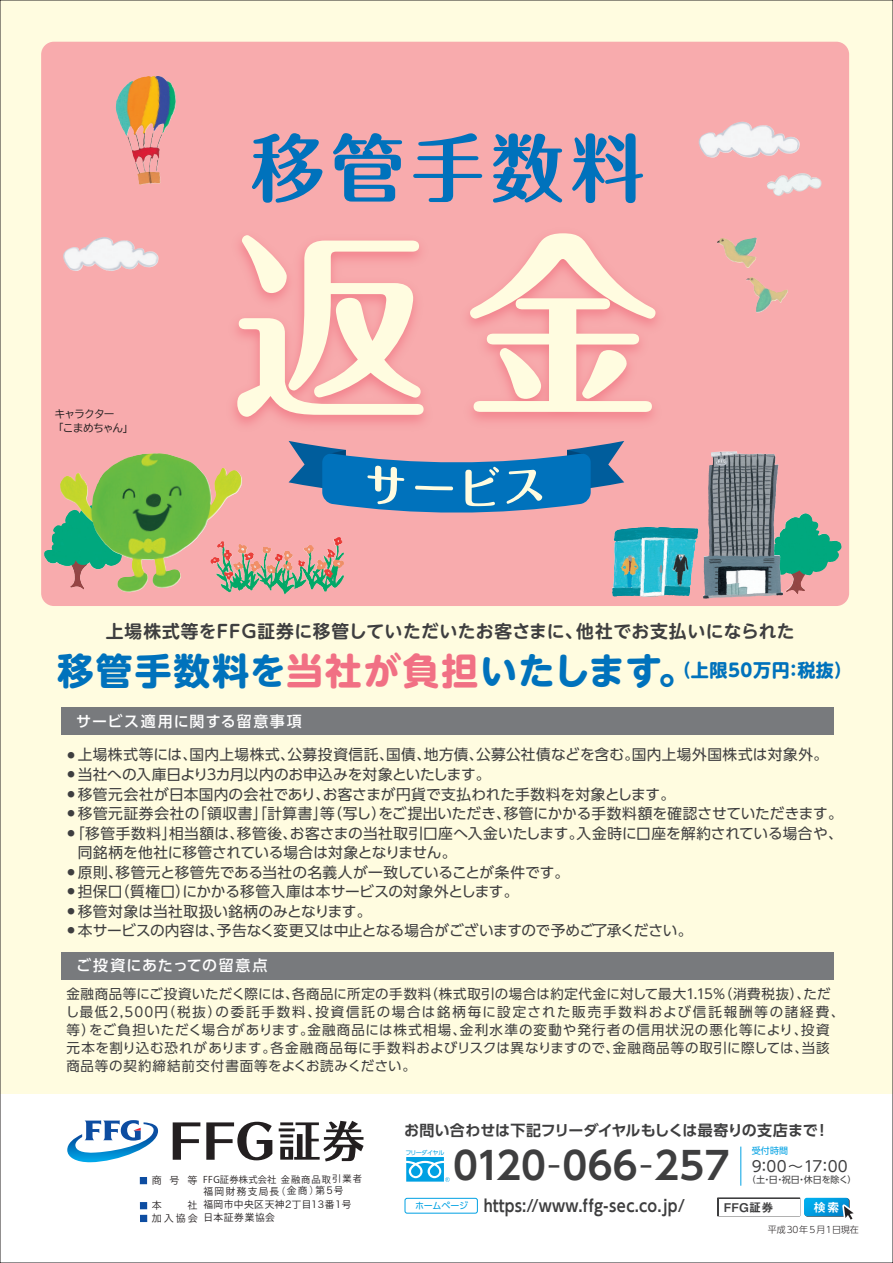
<style>
.page{position:relative;width:893px;height:1263px;background:#fff}
.page>*{position:absolute;margin:0;border:0;box-sizing:border-box;transform-origin:0 0}
.t1{font:700 197.55px "Maru Fo Pro";color:#fffce0}
.t2{font:700 74.1px "Maru Fo Pro";letter-spacing:.08em;color:#0072bc}
.t3{font:700 37.8px "UD Shin Go Pr 6 De";letter-spacing:.01em;color:#3e3e3f}
.t4{font:700 36.75px "UD Shin M Go Pro";letter-spacing:.055em;color:#0072bc}
.t5{font:700 17.7px "UD Shin M Go Pro De";letter-spacing:.03em;color:#3e3e3f}
.t6{font:700 16.2px "UD Shin Go Pr 6 De";letter-spacing:.01em;color:#3e3e3f;scale:.9 1}
.t7{font:700 15px "UD Shin Go Pro De";letter-spacing:-.005em;color:#3e3e3f}
.t8{font:500 15px "UD Shin Go Pro";letter-spacing:.075em;color:#fff}
.t9{font:15px "UD Shin Go Pr 6";color:#3e3e3f}
.t10{font:14.7px/19.5px "UD Shin Go Pro";letter-spacing:.005em;color:#3e3e3f}
.t11{font:14.7px "UD Shin Go Pro";letter-spacing:-.02em;color:#3e3e3f}
.t12{font:13.5px/18px "UD Shin Go Pro";letter-spacing:.065em;color:#3e3e3f}
.t13{font:12.45px "Midashi Go Pr 5 MB31";color:#fff}
.t14{font:12px "Midashi Go Pr 5 MB31";letter-spacing:.01em;color:#3e3e3f}
.t15{font:10.8px/13.8px "TBUD Go Std";letter-spacing:-.085em;color:#231f20}
.t16{font:10.05px/12.9px "Hira Kaku Pro W3";color:#231f20;text-align:right}
.t17{font:9.75px/13.2px "Koz Go Pro";letter-spacing:.06em;color:#231f20}
.t18{font:9.3px "Koz Go Pro";letter-spacing:.025em;color:#231f20}
.t19{font:9px "UD Shin Go Pr 6";letter-spacing:-.005em;color:#3e3e3f}
.t20{font:300 9px "UD Shin Go Pr 6";letter-spacing:.035em;color:#231f20}
.t21{font:9px "UD Shin Go Pr 6";color:#00a1e3}
.t22{font:6px "UD Shin Go Pr 6";letter-spacing:-.07em;color:#00a1e3}
.s1{color:#f17084}
.s2{font-family:"Hira Kaku Pro W3"}
.s3{font-family:"UD Shin Go Pr 6";font-weight:400;font-size:9px;color:#00a1e3}
</style>
<div class="page">
<div style="left:0;top:0;width:893px;height:1093px;background:#fffce0"></div>
<svg style="left:41px;top:42px;width:808px;height:564px;background:#efa7a7"></svg>
<svg style="left:406px;top:1157px;width:44px;height:25px"></svg>
<div style="left:717px;top:1197px;width:83px;height:19px;border:1px solid #3e3e3f"></div>
<div style="left:719px;top:1199px;width:81px;height:17px;background:#fff"></div>
<svg style="left:804px;top:1198px;width:50px;height:22px"></svg>
<div style="left:405px;top:1198px;width:73px;height:15px;border:1px solid #00a1e3;border-radius:2px"></div>
<hr style="left:740px;top:1146px;width:1px;height:40px;background:#00a1e3">
<div style="left:62px;top:952px;width:772px;height:27px;background:#787a7d"></div>
<div style="left:62px;top:708px;width:772px;height:27px;background:#787a7d"></div>
<img style="left:767px;top:173px;width:54px;height:23px">
<img style="left:699px;top:122px;width:43px;height:36px">
<img style="left:63px;top:237px;width:41px;height:34px">
<img style="left:44px;top:509px;width:78px;height:80px">
<img style="left:60px;top:453px;width:99px;height:56px">
<img style="left:116px;top:76px;width:38px;height:75px">
<img style="left:612px;top:527px;width:35px;height:69px">
<img style="left:763px;top:513px;width:50px;height:81px">
<img style="left:709px;top:451px;width:24px;height:29px">
<img style="left:717px;top:238px;width:40px;height:52px">
<img style="left:331px;top:537px;width:7px;height:33px">
<svg style="left:289px;top:441px;width:335px;height:72px;background:#638ab5"></svg>
<div style="left:140px;top:1177px;width:7px;height:7px;background:#0d4da1"></div>
<div style="left:140px;top:1202px;width:7px;height:7px;background:#0d4da1"></div>
<div style="left:140px;top:1215px;width:7px;height:7px;background:#0d4da1"></div>
<svg style="left:67px;top:1120px;width:91px;height:42px"></svg>
<svg style="left:279px;top:1121px;width:85px;height:40px"></svg>
<svg style="left:173px;top:1122px;width:27px;height:38px"></svg>
<svg style="left:206px;top:1122px;width:66px;height:38px"></svg>
<p class="t15" style="left:53px;top:407px;width:82px">キャラクター<br>「こまめちゃん」</p>
<h2 class="t2" style="left:251px;top:109px;width:395px">移管手数料</h2>
<h1 class="t1" style="left:233px;top:169px;width:430px">返金</h1>
<p class="t5" style="left:106px;top:617px;width:690px">上場株式等をFFG証券に移管していただいたお客さまに、他社でお支払いになられた</p>
<h3 class="t4" style="left:57px;top:640px;width:796px">移管手数料を<span class="s1">当社が負担</span>いたします。<sup>（上限50万円：税抜）</sup></h3>
<p class="t8" style="left:76px;top:709px;width:227px">サービス適用に関する留意事項</p>
<p class="t10" style="left:67px;top:745px;width:762px"><sup>●</sup> 上場株式等には、国内上場株式、公募投資信託、国債、地方債、公募公社債などを含む。国内上場外国株式は対象外。</p>
<p class="t11" style="left:67px;top:762px;width:425px"><sup>●</sup> 当社への入庫日より3カ月以内のお申込みを対象といたします。</p>
<p class="t10" style="left:67px;top:784px;width:609px"><sup>●</sup> 移管元会社が日本国内の会社であり、お客さまが円貨で支払われた手数料を対象とします。</p>
<p class="t10" style="left:67px;top:803px;width:777px"><sup>●</sup> 移管元証券会社の「領収書」「計算書」等（写し）をご提出いただき、移管にかかる手数料額を確認させていただきます。</p>
<p class="t10" style="left:78px;top:823px;width:766px;text-indent:-10px"><sup>●</sup> 「移管手数料」相当額は、移管後、お客さまの当社取引口座へ入金いたします。入金時に口座を解約されている場合や、同銘柄を他社に移管されている場合は対象となりません。</p>
<p class="t10" style="left:67px;top:862px;width:503px"><sup>●</sup> 原則、移管元と移管先である当社の名義人が一致していることが条件です。</p>
<p class="t10" style="left:67px;top:881px;width:453px"><sup>●</sup> 担保口（質権口）にかかる移管入庫は本サービスの対象外とします。</p>
<p class="t10" style="left:67px;top:901px;width:306px"><sup>●</sup> 移管対象は当社取扱い銘柄のみとなります。</p>
<p class="t11" style="left:67px;top:918px;width:626px"><sup>●</sup> 本サービスの内容は、予告なく変更又は中止となる場合がございますので予めご了承ください。</p>
<p class="t8" style="left:76px;top:953px;width:193px">ご投資にあたっての留意点</p>
<p class="t12" style="left:66px;top:984px;width:780px">金融商品等にご投資いただく際には、各商品に所定の手数料（株式取引の場合は約定代金に対して最大1.15％（消費税抜）、ただし最低2,500円（税抜）の委託手数料、投資信託の場合は銘柄毎に設定された販売手数料および信託報酬等の諸経費、等）をご負担いただく場合があります。金融商品には株式相場、金利水準の変動や発行者の信用状況の悪化等により、投資元本を割り込む恐れがあります。各金融商品毎に手数料およびリスクは異なりますので、金融商品等の取引に際しては、当該商品等の契約締結前交付書面等をよくお読みください。</p>
<p class="t7" style="left:404px;top:1118px;width:427px">お問い合わせは下記フリーダイヤルもしくは最寄りの支店まで！</p>
<p class="t18" style="left:203px;top:1173px;width:160px">FFG証券株式会社 金融商品取引業者</p>
<p class="t17" style="left:203px;top:1184px;width:150px">福岡財務支局長（金商）第<span class="s2">5</span>号福岡市中央区天神<span class="s2">2</span>丁目<span class="s2">13</span>番<span class="s2">1</span>号日本証券業協会</p>
<p class="t16" style="left:152px;top:1173px;width:47px">商 号 等</p>
<p class="t16" style="left:152px;top:1198px;width:24px">本　</p>
<p class="t16" style="left:152px;top:1198px;width:47px">社<br>加入協会</p>
<p class="t22" style="left:406px;top:1148px;width:40px">フリーダイヤル</p>
<h3 class="t3" style="left:453px;top:1135px;width:278px">0120<sup>-</sup>066<sup>-</sup>257</h3>
<p class="t21" style="left:752px;top:1144px;width:38px">受付時間</p>
<p class="t9" style="left:752px;top:1154px;width:98px">9：00 ～17：00</p>
<p class="t19" style="left:747px;top:1172px;width:111px">（土・日・祝日・休日を除く）</p>
<p class="t6" style="left:415px;top:1192px;width:301px"><span class="s3">ホームページ</span> https://www.ffg-sec.co.jp/</p>
<p class="t14" style="left:724px;top:1197px;width:51px">FFG証券</p>
<p class="t13" style="left:813px;top:1197px;width:28px">検索</p>
<p class="t20" style="left:768px;top:1223px;width:92px">平成30年5月1日現在</p>
</div>
